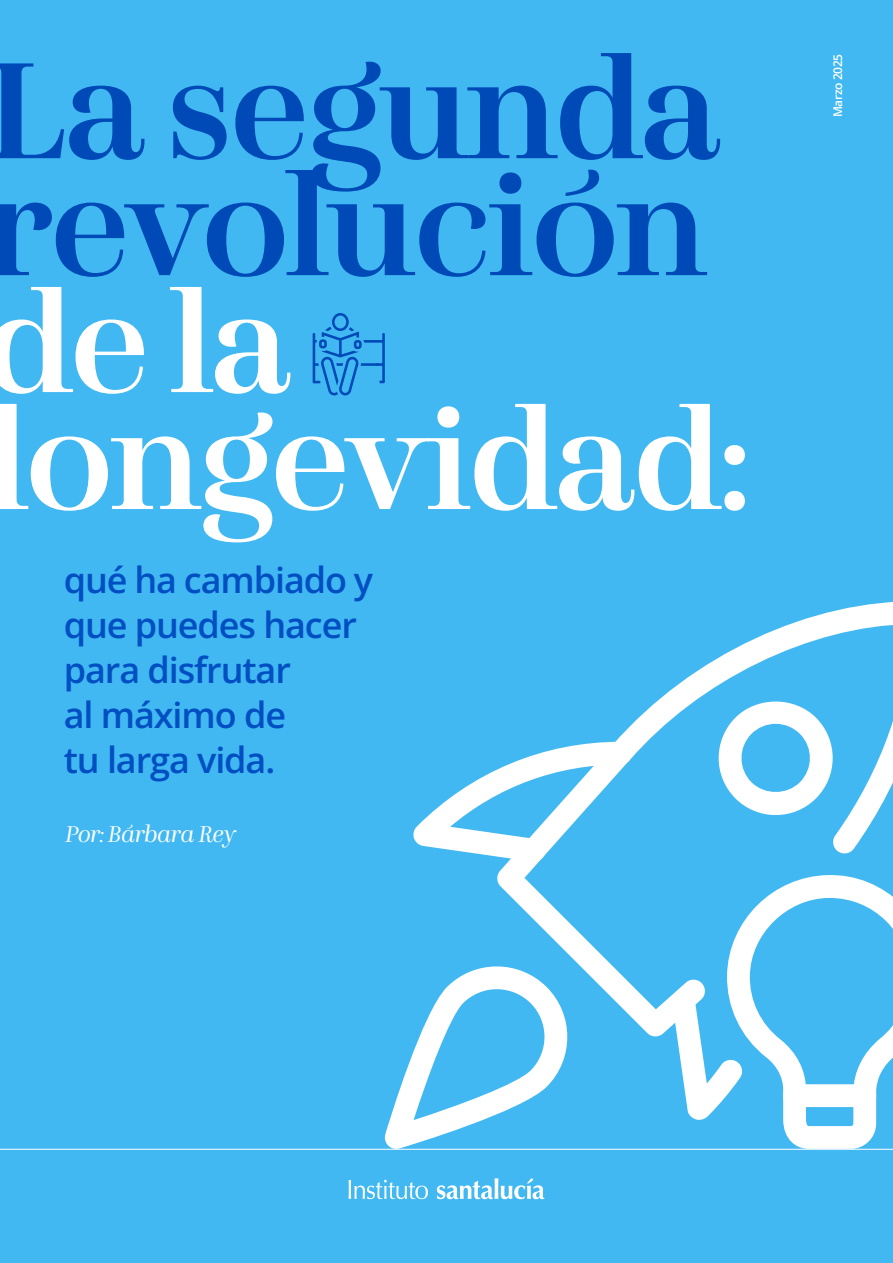
<style>
.page{position:relative;width:893px;height:1263px;background:#41b8f2}
.page>*{position:absolute;margin:0;border:0;box-sizing:border-box;transform-origin:0 0}
.t1{font:600 144px/117px "Presti Text";letter-spacing:-.05em;color:#004ab8}
.t2{font:600 144px/117px "Presti Text";letter-spacing:-.05em;color:#fff}
.t3{font:600 36px/45px "Open Sans";letter-spacing:-.03em;color:#004fc2}
.t4{font:italic 24px "Presti Text";letter-spacing:-.045em;color:#fff}
.t5{font:600 12px "Open Sans";letter-spacing:-.03em;color:#fff}
</style>
<div class="page">
<svg style="left:349px;top:1180px;width:79px;height:19px"></svg>
<svg style="left:437px;top:1178px;width:107px;height:21px"></svg>
<hr style="left:0;top:1149px;width:893px;height:1px;background:#fff">
<svg style="left:497px;top:602px;width:396px;height:434px"></svg>
<svg style="left:672px;top:989px;width:54px;height:131px"></svg>
<svg style="left:413px;top:742px;width:219px;height:120px"></svg>
<svg style="left:713px;top:696px;width:125px;height:119px"></svg>
<svg style="left:384px;top:959px;width:190px;height:190px"></svg>
<svg style="left:726px;top:874px;width:167px;height:275px"></svg>
<div style="left:783px;top:1084px;width:93px;height:23px;background:#fff;border-radius:11px"></div>
<svg style="left:313px;top:313px;width:72px;height:82px"></svg>
<h1 class="t1" style="left:-17px;top:50px;width:741px">La segunda revolución</h1>
<h1 class="t2" style="left:-17px;top:284px;width:770px">de la longevidad:</h1>
<p class="t3" style="left:64px;top:557px;width:311px">qué ha cambiado y que puedes hacer para disfrutar<br>al máximo de<br>tu larga vida.</p>
<p class="t4" style="left:64px;top:819px;width:173px">Por: Bárbara Rey</p>
<p class="t5" style="left:829px;top:117px;width:65px;rotate:-90deg">Marzo 2025</p>
</div>
